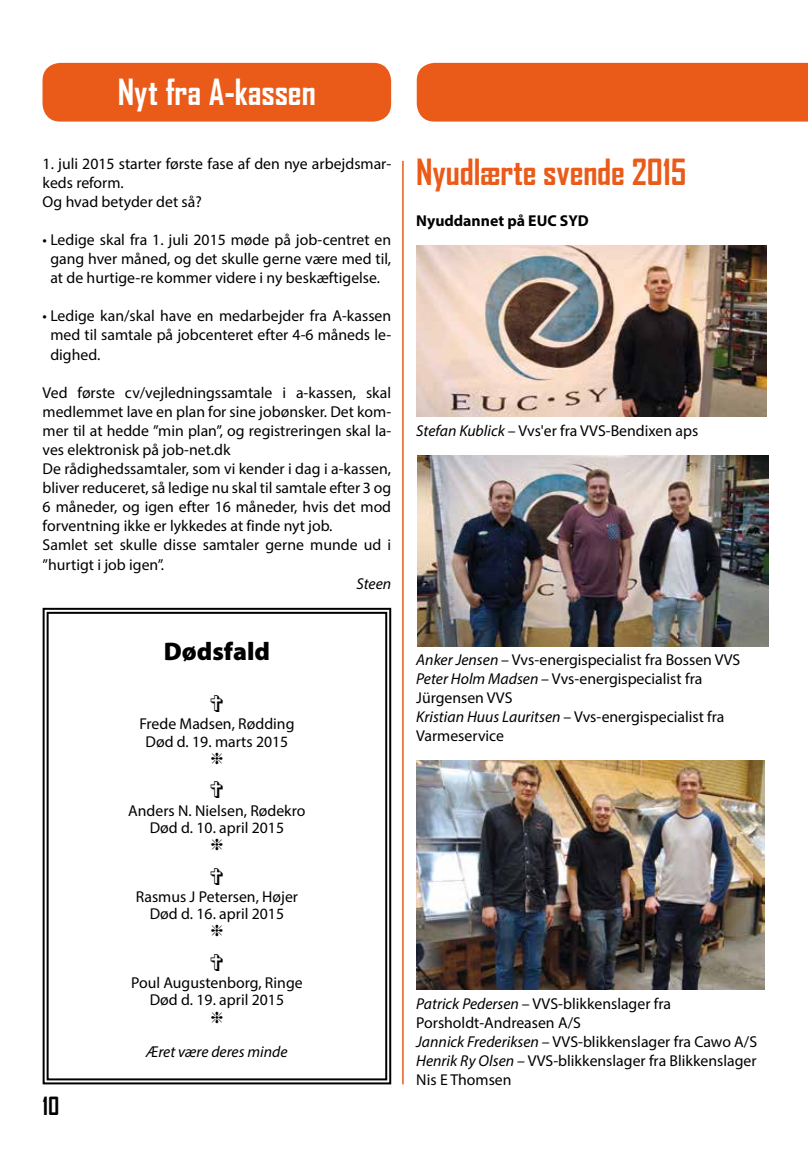
<style>
.page{position:relative;width:808px;height:1149px;background:#fff}
.page>*{position:absolute;margin:0;border:0;box-sizing:border-box;transform-origin:0 0}
.t1{font:700 34.5px "Agency FB";letter-spacing:-.005em;color:#ea5a19}
.t2{font:700 34.5px "Agency FB";letter-spacing:-.005em;color:#fff}
.t3{font:900 25.5px "Myriad Pro";color:#000}
.t4{font:700 24px "Agency FB";color:#000}
.t5{font:15.75px/19px "Myriad Pro";color:#000;text-align:center}
.t6{font:italic 15.75px "Myriad Pro";color:#000}
.t7{font:700 15.75px "Myriad Pro";color:#000}
.s1{font-style:italic}
</style>
<div class="page">
<hr style="left:402px;top:161px;width:2px;height:923px;background:#ea5a19">
<svg style="left:42px;top:607px;width:350px;height:478px"></svg>
<div style="left:47px;top:611px;width:340px;height:469px;border:2px solid #000"></div>
<div style="left:43px;top:63px;width:348px;height:58px;background:#ea5a19;border-radius:18px"></div>
<div style="left:417px;top:63px;width:391px;height:58px;background:#ea5a19"></div>
<img style="left:416px;top:760px;width:349px;height:229px">
<img style="left:416px;top:245px;width:350px;height:172px">
<img style="left:417px;top:455px;width:351px;height:190px">
<svg style="left:211px;top:695px;width:12px;height:16px"></svg>
<svg style="left:211px;top:752px;width:12px;height:11px"></svg>
<svg style="left:211px;top:781px;width:12px;height:17px"></svg>
<svg style="left:211px;top:838px;width:12px;height:12px"></svg>
<svg style="left:211px;top:867px;width:12px;height:17px"></svg>
<svg style="left:211px;top:924px;width:12px;height:12px"></svg>
<svg style="left:211px;top:953px;width:12px;height:17px"></svg>
<svg style="left:211px;top:1011px;width:12px;height:11px"></svg>
<h1 class="t2" style="left:118px;top:70px;width:199px">Nyt fra A-kassen</h1>
<p class="t5" style="left:43px;top:153px;width:350px;text-align:left">1. juli 2015 starter første fase af den nye arbejdsmar&shy;keds reform.<br>Og hvad betyder det så?</p>
<p class="t5" style="left:43px;top:230px;width:350px">• Ledige skal fra 1. juli 2015 møde på job-centret en gang hver måned, og det skulle gerne være med til, at de hurtige-re kommer videre i ny beskæftigelse.</p>
<p class="t5" style="left:50px;top:306px;width:342px;text-align:justify;text-indent:-8px">• Ledige kan/skal have en medarbejder fra A-kassen med til samtale på jobcenteret efter 4-6 måneds le&shy;dighed.</p>
<p class="t5" style="left:43px;top:382px;width:350px;text-align:left">Ved første cv/vejledningssamtale i a-kassen, skal medlemmet lave en plan for sine jobønsker. Det kom&shy;mer til at hedde ”min plan”, og registreringen skal la&shy;ves elektronisk på job-net.dk<br>De rådighedssamtaler, som vi kender i dag i a-kassen, bliver reduceret, så ledige nu skal til samtale efter 3 og 6 måneder, og igen efter 16 måneder, hvis det mod forventning ikke er lykkedes at finde nyt job.<br>Samlet set skulle disse samtaler gerne munde ud i ”hurtigt i job igen”.</p>
<p class="t6" style="left:356px;top:573px;width:36px">Steen</p>
<h2 class="t3" style="left:164px;top:634px;width:108px">Dødsfald</h2>
<p class="t5" style="left:139px;top:714px;width:157px;line-height:17.2px">Frede Madsen, Rødding<br>Død d. 19. marts 2015</p>
<p class="t5" style="left:128px;top:801px;width:179px;line-height:17.2px">Anders N. Nielsen, Rødekro<br>Død d. 10. april 2015</p>
<p class="t5" style="left:136px;top:887px;width:164px;line-height:17.2px">Rasmus J Petersen, Højer<br>Død d. 16. april 2015</p>
<h3 class="t4" style="left:43px;top:1090px;width:18px">10</h3>
<p class="t5" style="left:131px;top:973px;width:173px;line-height:17.2px">Poul Augustenborg, Ringe<br>Død d. 19. april 2015</p>
<p class="t6" style="left:146px;top:1041px;width:143px">Æret være deres minde</p>
<h1 class="t1" style="left:416px;top:150px;width:272px">Nyudlærte svende 2015</h1>
<p class="t7" style="left:416px;top:210px;width:174px">Nyuddannet på EUC SYD</p>
<p class="t5" style="left:416px;top:421px;width:284px"><span class="s1">Stefan Kublick</span> – Vvs'er fra VVS-Bendixen aps</p>
<p class="t5" style="left:416px;top:650px;width:326px;text-align:left"><span class="s1">Anker Jensen</span> – Vvs-energispecialist fra Bossen VVS <span class="s1">Peter Holm Madsen</span> – Vvs-energispecialist fra Jürgensen VVS<br><span class="s1">Kristian Huus Lauritsen</span> – Vvs-energispecialist fra Varmeservice</p>
<p class="t5" style="left:416px;top:993px;width:342px;text-align:left"><span class="s1">Patrick Pedersen</span> – VVS-blikkenslager fra Porsholdt-Andreasen A/S<br><span class="s1">Jannick Frederiksen</span> – VVS-blikkenslager fra Cawo A/S <span class="s1">Henrik Ry Olsen</span> – VVS-blikkenslager fra Blikkenslager Nis E Thomsen</p>
</div>
